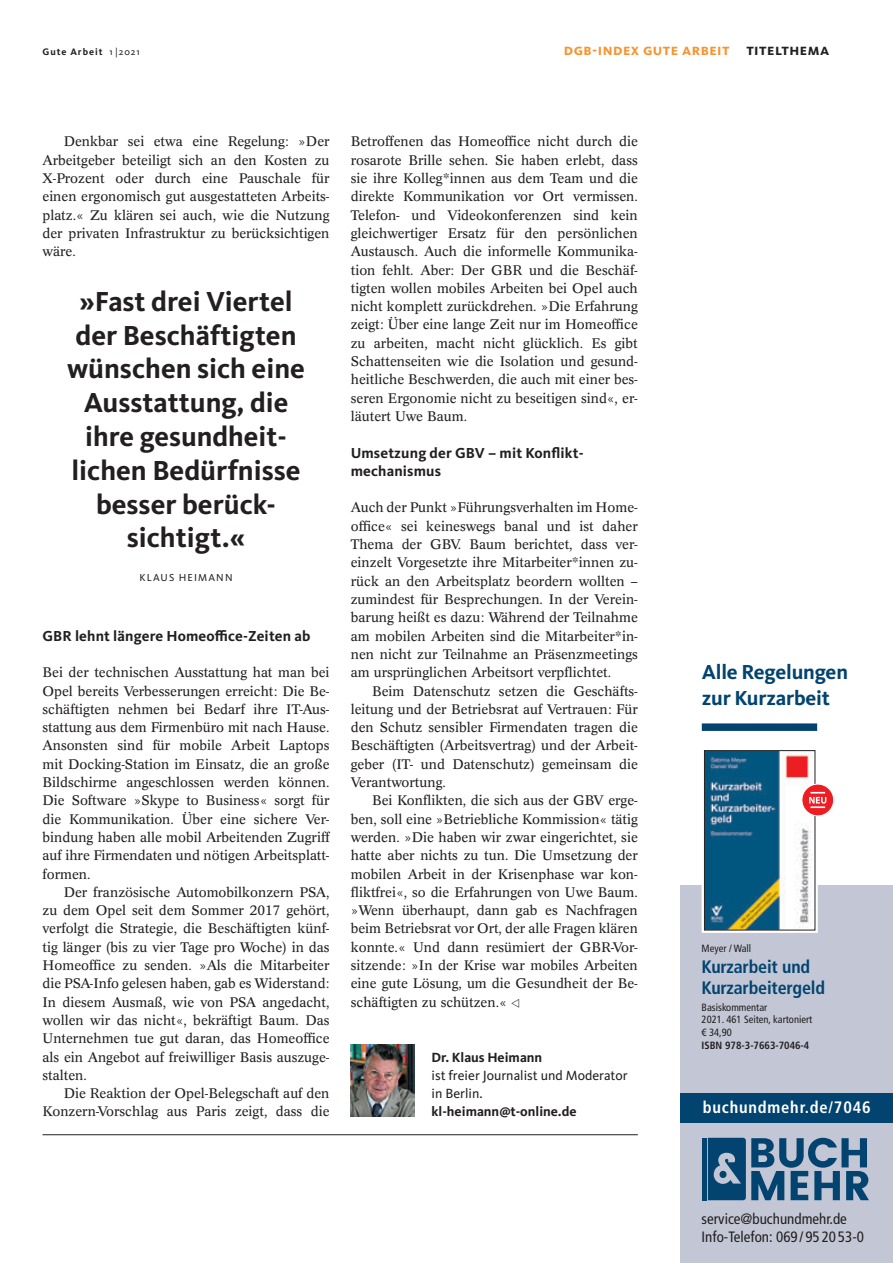
<style>
.page{position:relative;width:893px;height:1263px;background:#fff}
.page>*{position:absolute;margin:0;border:0;box-sizing:border-box;transform-origin:0 0}
.t1{font:700 28.5px/33.8px "Kievit Pro";color:#231f20;text-align:center}
.t2{font:700 21px/25.2px "Kievit Pro";letter-spacing:-.01em;color:#02446f}
.t3{font:700 condensed 18px/21px "Frutiger LT Com";letter-spacing:-.01em;color:#02446f}
.t4{font:700 condensed 16.5px "Frutiger LT Com";letter-spacing:.05em;color:#fff}
.t5{font:700 15.75px "Kievit Pro";color:#f79330}
.t6{font:700 15.75px "Kievit Pro";letter-spacing:.03em;color:#231f20}
.t7{font:700 15px/18.3px "Kievit Pro";letter-spacing:.01em;color:#231f20}
.t8{font:condensed 15px/18px "Frutiger LT Com";color:#231f20}
.t9{font:13.8px/18.3px "Kievit Pro";color:#231f20}
.t10{font:700 13.8px "Kievit Pro";color:#231f20}
.t11{font:13.65px/18.3px "Concorde Pro";color:#231f20;text-align:justify}
.t12{font:condensed 10.5px/12.6px "Frutiger LT Com";color:#231f20}
.t13{font:700 condensed 10.5px "Frutiger LT Com";color:#231f20}
.t14{font:10.5px "Kievit Pro";letter-spacing:.11em;color:#231f20}
.t15{font:700 9.75px "Kievit Pro";letter-spacing:.1em;color:#231f20}
.s1{font-weight:400}
</style>
<div class="page">
<hr style="left:43px;top:1134px;width:595px;height:1px;background:#231f20">
<img style="left:351px;top:1044px;width:63px;height:73px">
<div style="left:680px;top:885px;width:213px;height:378px;background:#c2c6d5"></div>
<div style="left:702px;top:723px;width:115px;height:8px;background:#02446f"></div>
<div style="left:680px;top:1093px;width:213px;height:30px;background:#02446f"></div>
<svg style="left:708px;top:1138px;width:161px;height:62px"></svg>
<hr style="left:702px;top:1138px;width:4px;height:62px;background:#02446f">
<svg style="left:802px;top:784px;width:32px;height:32px"></svg>
<div style="left:801px;top:784px;width:33px;height:32px;border:1px solid #fff;border-radius:50%"></div>
<svg style="left:701px;top:750px;width:125px;height:183px"></svg>
<p class="t15" style="left:43px;top:46px;width:99px">Gute Arbeit <span class="s1">1 |2021</span></p>
<p class="t5" style="left:564px;top:40px;width:10px">DGB-Ind</p>
<p class="t5" style="left:631px;top:40px;width:21px">ex GuteArbeit</p>
<p class="t6" style="left:730px;top:40px;width:101px">Titelthema</p>
<p class="t11" style="left:43px;top:133px;width:289px;text-indent:21px">Denkbar sei etwa eine Regelung: »Der Arbeitgeber beteiligt sich an den Kosten zu X-Prozent oder durch eine Pauschale für einen ergonomisch gut ausgestatteten Arbeits&shy;platz.« Zu klären sei auch, wie die Nutzung der privaten Infrastruktur zu berücksichtigen wäre.</p>
<h1 class="t1" style="left:67px;top:284px;width:239px">»Fast drei Viertel der Beschäftigten wünschen sich eine<br>Ausstattung, die ihre gesundheit&shy;lichen Bedürfnisse besser berück&shy;sichtigt.«</h1>
<p class="t14" style="left:140px;top:571px;width:94px">KLAUS HEIMANN</p>
<p class="t7" style="left:43px;top:626px;width:269px">GBR lehnt längere Homeoffice-Zeiten ab</p>
<p class="t11" style="left:43px;top:663px;width:289px">Bei der technischen Ausstattung hat man bei Opel bereits Verbesserungen erreicht: Die Be&shy;schäftigten nehmen bei Bedarf ihre IT-Aus&shy;stattung aus dem Firmenbüro mit nach Hause.<br>Ansonsten sind für mobile Arbeit Laptops mit Docking-Station im Einsatz, die an große Bildschirme angeschlossen werden können.<br>Die Software »Skype to Business« sorgt für die Kommunikation. Über eine sichere Ver&shy;bindung haben alle mobil Arbeitenden Zugriff auf ihre Firmendaten und nötigen Arbeitsplatt&shy;formen.</p>
<p class="t11" style="left:43px;top:883px;width:289px;text-indent:21px">Der französische Automobilkonzern PSA, zu dem Opel seit dem Sommer 2017 gehört, verfolgt die Strategie, die Beschäftigten künf&shy;tig länger (bis zu vier Tage pro Woche) in das Homeoffice zu senden. »Als die Mitarbeiter die PSA-Info gelesen haben, gab es Widerstand:<br>In diesem Ausmaß, wie von PSA angedacht, wollen wir das nicht«, bekräftigt Baum. Das Unternehmen tue gut daran, das Homeoffice als ein Angebot auf freiwilliger Basis auszuge&shy;stalten.</p>
<p class="t11" style="left:43px;top:1084px;width:289px;text-align:right">Die Reaktion der Opel-Belegschaft auf den<br>Konzern-Vorschlag aus Paris zeigt, dass die</p>
<p class="t11" style="left:351px;top:133px;width:289px">Betroffenen das Homeoffice nicht durch die rosarote Brille sehen. Sie haben erlebt, dass sie ihre Kolleg*innen aus dem Team und die direkte Kommunikation vor Ort vermissen.<br>Telefon- und Videokonferenzen sind kein gleichwertiger Ersatz für den persönlichen Austausch. Auch die informelle Kommunika&shy;tion fehlt. Aber: Der GBR und die Beschäf&shy;tigten wollen mobiles Arbeiten bei Opel auch nicht komplett zurückdrehen. »Die Erfahrung zeigt: Über eine lange Zeit nur im Homeoffice zu arbeiten, macht nicht glücklich. Es gibt Schattenseiten wie die Isolation und gesund&shy;heitliche Beschwerden, die auch mit einer bes&shy;seren Ergonomie nicht zu beseitigen sind«, er&shy;läutert Uwe Baum.</p>
<p class="t7" style="left:351px;top:443px;width:233px">Umsetzung der GBV – mit Konflikt&shy;mechanismus</p>
<p class="t11" style="left:351px;top:499px;width:289px">Auch der Punkt »Führungsverhalten im Home&shy;office« sei keineswegs banal und ist daher Thema der GBV. Baum berichtet, dass ver&shy;einzelt Vorgesetzte ihre Mitarbeiter*innen zu&shy;rück an den Arbeitsplatz beordern wollten – zumindest für Besprechungen. In der Verein&shy;barung heißt es dazu: Während der Teilnahme am mobilen Arbeiten sind die Mitarbeiter*in&shy;nen nicht zur Teilnahme an Präsenzmeetings am ursprünglichen Arbeitsort verpflichtet.</p>
<p class="t11" style="left:351px;top:682px;width:289px;text-indent:21px">Beim Datenschutz setzen die Geschäfts&shy;leitung und der Betriebsrat auf Vertrauen: Für den Schutz sensibler Firmendaten tragen die Beschäftigten (Arbeitsvertrag) und der Arbeit&shy;geber (IT- und Datenschutz) gemeinsam die Verantwortung.</p>
<p class="t11" style="left:351px;top:791px;width:289px;text-indent:21px">Bei Konflikten, die sich aus der GBV erge&shy;ben, soll eine »Betriebliche Kommission« tätig werden. »Die haben wir zwar eingerichtet, sie hatte aber nichts zu tun. Die Umsetzung der mobilen Arbeit in der Krisenphase war kon&shy;fliktfrei«, so die Erfahrungen von Uwe Baum. »Wenn überhaupt, dann gab es Nachfragen beim Betriebsrat vor Ort, der alle Fragen klären konnte.« Und dann resümiert der GBR-Vor&shy;sitzende: »In der Krise war mobiles Arbeiten eine gute Lösung, um die Gesundheit der Be&shy;schäftigten zu schützen.« ❖</p>
<p class="t10" style="left:431px;top:1049px;width:112px">Dr. Klaus Heimann</p>
<p class="t9" style="left:431px;top:1066px;width:198px">ist freier Journalist und Moderator in Berlin.</p>
<p class="t10" style="left:431px;top:1103px;width:147px">kl-heimann@t-online.de</p>
<h2 class="t2" style="left:702px;top:659px;width:148px">Alle Regelungen zur Kurzarbeit</h2>
<p class="t12" style="left:702px;top:942px;width:51px">Meyer / Wall</p>
<h3 class="t3" style="left:702px;top:956px;width:125px">Kurzarbeit und<br>Kurzarbeitergeld</h3>
<p class="t12" style="left:702px;top:1001px;width:112px">Basiskommentar<br>2021. 461 Seiten, kartoniert € 34,90</p>
<p class="t13" style="left:702px;top:1039px;width:109px">ISBN 978-3-7663-7046-4</p>
<p class="t4" style="left:703px;top:1097px;width:169px">buchundmehr.de/7046</p>
<p class="t8" style="left:702px;top:1209px;width:164px">service@buchundmehr.de<br>Info-Telefon: 069 / 95 20 53-0</p>
</div>
